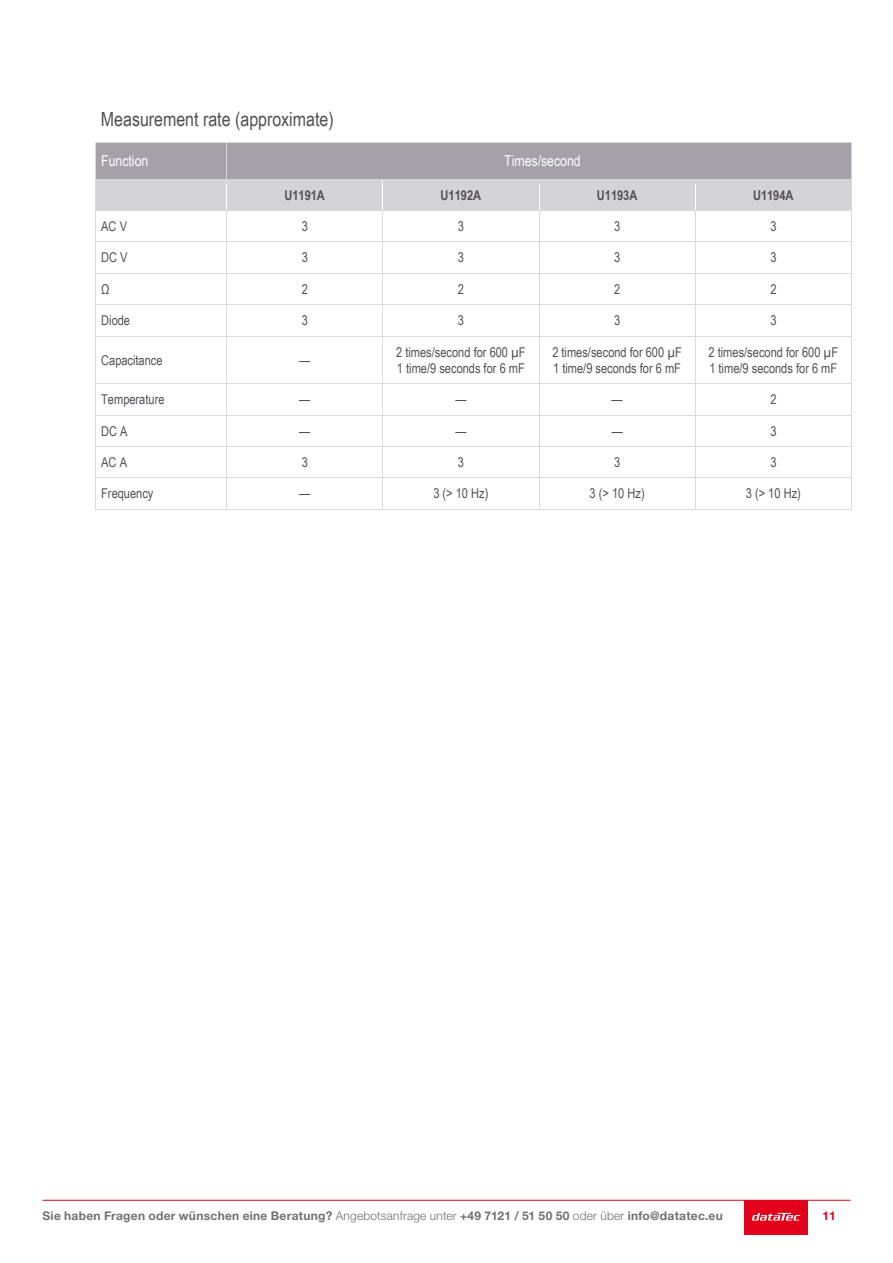
<style>
.page{position:relative;width:893px;height:1263px;background:#fff}
.page>*{position:absolute;margin:0;border:0;box-sizing:border-box;transform-origin:0 0}
.t1{font:19.5px "Arial Narrow";color:#524f56}
.t2{font:15px "Arial Narrow";color:#fff}
.t3{font:13.5px/15.6px "Arial Narrow";color:#524f56}
.t4{font:700 13.5px "Arial Narrow";letter-spacing:-.005em;color:#524f56}
.t5{font:700 12px "Helvetica Neue LT Pro";letter-spacing:.025em;color:#707172}
.t6{font:700 12px "Helvetica Neue LT Pro";color:#e2001a}
.s1{font-weight:300}
</style>
<div class="page">
<div style="left:744px;top:1200px;width:64px;height:34px;background:#e2001a"></div>
<svg style="left:752px;top:1213px;width:48px;height:7px"></svg>
<hr style="left:43px;top:1200px;width:807px;height:1px;background:#e2001a">
<div style="left:96px;top:143px;width:130px;height:36px;background:#a4a1a9"></div>
<div style="left:232px;top:148px;width:614px;height:27px;background:#a4a1a9"></div>
<hr style="left:96px;top:142px;width:130px;height:1px;background:#dad9dc">
<hr style="left:227px;top:142px;width:624px;height:1px;background:#dad9dc">
<div style="left:227px;top:143px;width:624px;height:5px;background:#a4a1a9"></div>
<hr style="left:95px;top:148px;width:1px;height:31px;background:#dad9dc">
<div style="left:227px;top:174px;width:624px;height:5px;background:#a4a1a9"></div>
<hr style="left:226px;top:148px;width:1px;height:31px;background:#dad9dc">
<hr style="left:851px;top:148px;width:1px;height:31px;background:#dad9dc">
<div style="left:96px;top:180px;width:130px;height:30px;background:#d4d3d5"></div>
<div style="left:227px;top:180px;width:155px;height:30px;background:#d4d3d5"></div>
<div style="left:383px;top:180px;width:156px;height:30px;background:#d4d3d5"></div>
<div style="left:539px;top:180px;width:156px;height:30px;background:#d4d3d5"></div>
<div style="left:696px;top:180px;width:155px;height:30px;background:#d4d3d5"></div>
<hr style="left:96px;top:179px;width:130px;height:1px;background:#dad9dc">
<hr style="left:227px;top:179px;width:155px;height:1px;background:#dad9dc">
<hr style="left:383px;top:179px;width:156px;height:1px;background:#dad9dc">
<hr style="left:539px;top:179px;width:156px;height:1px;background:#dad9dc">
<hr style="left:696px;top:179px;width:155px;height:1px;background:#dad9dc">
<hr style="left:96px;top:210px;width:130px;height:1px;background:#dad9dc">
<hr style="left:227px;top:210px;width:155px;height:1px;background:#dad9dc">
<hr style="left:383px;top:210px;width:156px;height:1px;background:#dad9dc">
<hr style="left:539px;top:210px;width:156px;height:1px;background:#dad9dc">
<hr style="left:696px;top:210px;width:155px;height:1px;background:#dad9dc">
<hr style="left:96px;top:242px;width:130px;height:1px;background:#dad9dc">
<hr style="left:227px;top:242px;width:155px;height:1px;background:#dad9dc">
<hr style="left:383px;top:242px;width:156px;height:1px;background:#dad9dc">
<hr style="left:539px;top:242px;width:156px;height:1px;background:#dad9dc">
<hr style="left:696px;top:242px;width:155px;height:1px;background:#dad9dc">
<hr style="left:96px;top:273px;width:130px;height:1px;background:#dad9dc">
<hr style="left:227px;top:273px;width:155px;height:1px;background:#dad9dc">
<hr style="left:383px;top:273px;width:156px;height:1px;background:#dad9dc">
<hr style="left:539px;top:273px;width:156px;height:1px;background:#dad9dc">
<hr style="left:696px;top:273px;width:155px;height:1px;background:#dad9dc">
<hr style="left:96px;top:304px;width:130px;height:1px;background:#dad9dc">
<hr style="left:227px;top:304px;width:155px;height:1px;background:#dad9dc">
<hr style="left:383px;top:304px;width:156px;height:1px;background:#dad9dc">
<hr style="left:539px;top:304px;width:156px;height:1px;background:#dad9dc">
<hr style="left:696px;top:304px;width:155px;height:1px;background:#dad9dc">
<svg style="left:95px;top:179px;width:1px;height:162px"></svg>
<hr style="left:96px;top:336px;width:130px;height:1px;background:#dad9dc">
<svg style="left:226px;top:179px;width:1px;height:162px"></svg>
<hr style="left:227px;top:336px;width:155px;height:1px;background:#dad9dc">
<svg style="left:382px;top:179px;width:1px;height:162px"></svg>
<hr style="left:383px;top:336px;width:156px;height:1px;background:#dad9dc">
<svg style="left:539px;top:184px;width:1px;height:157px"></svg>
<hr style="left:539px;top:336px;width:156px;height:1px;background:#dad9dc">
<svg style="left:695px;top:179px;width:1px;height:162px"></svg>
<hr style="left:696px;top:336px;width:155px;height:1px;background:#dad9dc">
<svg style="left:851px;top:179px;width:1px;height:162px"></svg>
<hr style="left:95px;top:341px;width:1px;height:42px;background:#dad9dc">
<hr style="left:226px;top:341px;width:1px;height:42px;background:#dad9dc">
<hr style="left:382px;top:341px;width:1px;height:42px;background:#dad9dc">
<hr style="left:539px;top:341px;width:1px;height:42px;background:#dad9dc">
<hr style="left:695px;top:341px;width:1px;height:42px;background:#dad9dc">
<hr style="left:851px;top:341px;width:1px;height:42px;background:#dad9dc">
<hr style="left:96px;top:383px;width:130px;height:1px;background:#dad9dc">
<hr style="left:227px;top:383px;width:155px;height:1px;background:#dad9dc">
<hr style="left:383px;top:383px;width:156px;height:1px;background:#dad9dc">
<hr style="left:539px;top:383px;width:156px;height:1px;background:#dad9dc">
<hr style="left:696px;top:383px;width:155px;height:1px;background:#dad9dc">
<hr style="left:96px;top:415px;width:130px;height:1px;background:#dad9dc">
<hr style="left:227px;top:415px;width:155px;height:1px;background:#dad9dc">
<hr style="left:383px;top:415px;width:156px;height:1px;background:#dad9dc">
<hr style="left:539px;top:415px;width:156px;height:1px;background:#dad9dc">
<hr style="left:696px;top:415px;width:155px;height:1px;background:#dad9dc">
<hr style="left:96px;top:446px;width:130px;height:1px;background:#dad9dc">
<hr style="left:227px;top:446px;width:155px;height:1px;background:#dad9dc">
<hr style="left:383px;top:446px;width:156px;height:1px;background:#dad9dc">
<hr style="left:539px;top:446px;width:156px;height:1px;background:#dad9dc">
<hr style="left:696px;top:446px;width:155px;height:1px;background:#dad9dc">
<hr style="left:96px;top:477px;width:130px;height:1px;background:#dad9dc">
<hr style="left:227px;top:477px;width:155px;height:1px;background:#dad9dc">
<hr style="left:383px;top:477px;width:156px;height:1px;background:#dad9dc">
<hr style="left:539px;top:477px;width:156px;height:1px;background:#dad9dc">
<hr style="left:696px;top:477px;width:155px;height:1px;background:#dad9dc">
<svg style="left:95px;top:383px;width:1px;height:127px"></svg>
<hr style="left:96px;top:509px;width:130px;height:1px;background:#dad9dc">
<svg style="left:226px;top:383px;width:1px;height:127px"></svg>
<hr style="left:227px;top:509px;width:155px;height:1px;background:#dad9dc">
<svg style="left:382px;top:383px;width:1px;height:127px"></svg>
<hr style="left:383px;top:509px;width:156px;height:1px;background:#dad9dc">
<svg style="left:539px;top:384px;width:1px;height:125px"></svg>
<hr style="left:539px;top:509px;width:156px;height:1px;background:#dad9dc">
<svg style="left:695px;top:383px;width:1px;height:127px"></svg>
<hr style="left:696px;top:509px;width:155px;height:1px;background:#dad9dc">
<svg style="left:851px;top:383px;width:1px;height:127px"></svg>
<h1 class="t1" style="left:101px;top:105px;width:234px">Measurement rate (approximate)</h1>
<p class="t2" style="left:101px;top:149px;width:49px">Function</p>
<p class="t2" style="left:504px;top:149px;width:78px">Times/second</p>
<p class="t4" style="left:284px;top:185px;width:42px">U1191A</p>
<p class="t4" style="left:441px;top:185px;width:42px">U1192A</p>
<p class="t4" style="left:597px;top:185px;width:42px">U1193A</p>
<p class="t4" style="left:753px;top:185px;width:42px">U1194A</p>
<p class="t3" style="left:101px;top:218px;width:27px">AC V</p>
<p class="t3" style="left:302px;top:218px;width:8px">3</p>
<p class="t3" style="left:458px;top:218px;width:8px">3</p>
<p class="t3" style="left:614px;top:218px;width:8px">3</p>
<p class="t3" style="left:770px;top:218px;width:8px">3</p>
<p class="t3" style="left:101px;top:249px;width:28px">DC V</p>
<p class="t3" style="left:302px;top:249px;width:8px">3</p>
<p class="t3" style="left:458px;top:249px;width:8px">3</p>
<p class="t3" style="left:614px;top:249px;width:8px">3</p>
<p class="t3" style="left:770px;top:249px;width:8px">3</p>
<p class="t3" style="left:101px;top:281px;width:10px">Ω</p>
<p class="t3" style="left:302px;top:281px;width:8px">2</p>
<p class="t3" style="left:458px;top:281px;width:8px">2</p>
<p class="t3" style="left:614px;top:281px;width:8px">2</p>
<p class="t3" style="left:770px;top:281px;width:8px">2</p>
<p class="t3" style="left:101px;top:312px;width:30px">Diode</p>
<p class="t3" style="left:302px;top:312px;width:8px">3</p>
<p class="t3" style="left:458px;top:312px;width:8px">3</p>
<p class="t3" style="left:614px;top:312px;width:8px">3</p>
<p class="t3" style="left:770px;top:312px;width:8px">3</p>
<p class="t3" style="left:101px;top:352px;width:63px">Capacitance</p>
<p class="t3" style="left:299px;top:352px;width:13px">—</p>
<p class="t3" style="left:396px;top:344px;width:131px">2 times/second for 600 µF<br>1 time/9 seconds for 6 mF</p>
<p class="t3" style="left:552px;top:344px;width:131px">2 times/second for 600 µF<br>1 time/9 seconds for 6 mF</p>
<p class="t3" style="left:709px;top:344px;width:131px">2 times/second for 600 µF<br>1 time/9 seconds for 6 mF</p>
<p class="t3" style="left:101px;top:391px;width:65px">Temperature</p>
<p class="t3" style="left:299px;top:391px;width:13px">—</p>
<p class="t3" style="left:455px;top:391px;width:13px">—</p>
<p class="t3" style="left:612px;top:391px;width:13px">—</p>
<p class="t3" style="left:770px;top:391px;width:8px">2</p>
<p class="t3" style="left:101px;top:423px;width:28px">DC A</p>
<p class="t3" style="left:299px;top:423px;width:13px">—</p>
<p class="t3" style="left:455px;top:423px;width:13px">—</p>
<p class="t3" style="left:612px;top:423px;width:13px">—</p>
<p class="t3" style="left:770px;top:423px;width:8px">3</p>
<p class="t3" style="left:101px;top:454px;width:27px">AC A</p>
<p class="t3" style="left:302px;top:454px;width:8px">3</p>
<p class="t3" style="left:458px;top:454px;width:8px">3</p>
<p class="t3" style="left:614px;top:454px;width:8px">3</p>
<p class="t3" style="left:770px;top:454px;width:8px">3</p>
<p class="t3" style="left:101px;top:485px;width:54px">Frequency</p>
<p class="t3" style="left:299px;top:485px;width:13px">—</p>
<p class="t3" style="left:433px;top:485px;width:57px">3 (&gt; 10 Hz)</p>
<p class="t3" style="left:590px;top:485px;width:57px">3 (&gt; 10 Hz)</p>
<p class="t3" style="left:746px;top:485px;width:57px">3 (&gt; 10 Hz)</p>
<p class="t5" style="left:43px;top:1209px;width:682px">Sie haben Fragen oder wünschen eine Beratung? <span class="s1">Angebotsanfrage unter</span> +49 7121 / 51 50 50 <span class="s1">oder über</span> info@datatec.eu</p>
<p class="t6" style="left:822px;top:1209px;width:15px">11</p>
</div>
